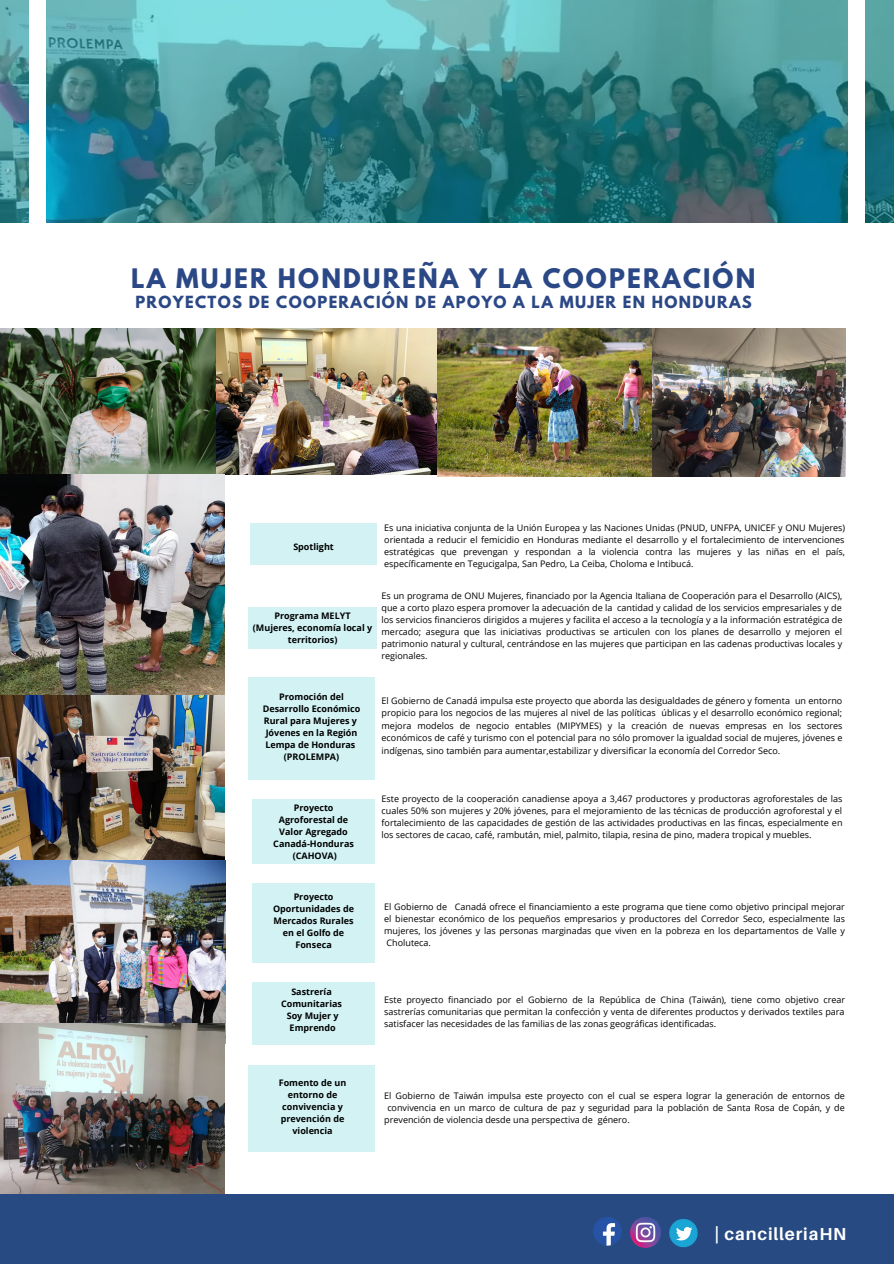
<style>
.page{position:relative;width:894px;height:1264px;background:#fff}
.page>*{position:absolute;margin:0;border:0;box-sizing:border-box;transform-origin:0 0}
.t1{font:700 23.85px "League Spartan";letter-spacing:.09em;color:#2b4886}
.t2{font:700 17.4px "Aileron";letter-spacing:.05em;color:#fff}
.t3{font:700 14.85px "League Spartan";letter-spacing:.09em;color:#2b4886}
.t4{font:9px/12px "Open Sans";color:#000;text-align:justify}
.t5{font:700 9px/12px "Open Sans";color:#000;text-align:center}
</style>
<div class="page">
<img style="left:0;top:0;width:893px;height:223px">
<div style="left:29px;top:0;width:17px;height:244px;background:#fff"></div>
<div style="left:848px;top:0;width:16px;height:244px;background:#fff"></div>
<div style="left:0;top:1193px;width:893px;height:70px;background:#274a82"></div>
<img style="left:662px;top:1193px;width:80px;height:55px">
<img style="left:585px;top:1193px;width:77px;height:55px">
<img style="left:585px;top:1212px;width:61px;height:36px">
<img style="left:0;top:329px;width:216px;height:145px">
<img style="left:216px;top:329px;width:221px;height:145px">
<img style="left:0;top:474px;width:225px;height:569px">
<img style="left:437px;top:328px;width:215px;height:148px">
<img style="left:0;top:1023px;width:224px;height:170px">
<div style="left:250px;top:523px;width:127px;height:41px;background:#d2f2f4"></div>
<div style="left:248px;top:1064px;width:127px;height:87px;background:#d2f2f4"></div>
<div style="left:252px;top:981px;width:123px;height:63px;background:#d2f2f4"></div>
<div style="left:252px;top:883px;width:123px;height:79px;background:#d2f2f4"></div>
<div style="left:252px;top:799px;width:123px;height:65px;background:#d2f2f4"></div>
<div style="left:248px;top:677px;width:127px;height:102px;background:#d2f2f4"></div>
<div style="left:248px;top:607px;width:129px;height:42px;background:#d2f2f4"></div>
<img style="left:652px;top:328px;width:193px;height:148px">
<p class="t1" style="left:131px;top:266px;width:625px">LA MUJER HONDUREÑA Y LA COOPERACIÓN</p>
<p class="t3" style="left:135px;top:294px;width:618px">PROYECTOS DE COOPERACIÓN DE APOYO A LA MUJER EN HONDURAS</p>
<p class="t5" style="left:293px;top:540px;width:42px">Spotlight</p>
<p class="t5" style="left:274px;top:609px;width:77px">Programa MELYT</p>
<p class="t5" style="left:253px;top:621px;width:121px">(Mujeres, economía local y territorios)</p>
<p class="t5" style="left:263px;top:690px;width:99px">Promoción del<br>Desarrollo Económico<br>Rural para Mujeres y</p>
<p class="t5" style="left:265px;top:726px;width:94px;text-align:left">Jóvenes en la Región<br>Lempa de Honduras</p>
<p class="t5" style="left:284px;top:750px;width:57px">(PROLEMPA)</p>
<p class="t5" style="left:293px;top:801px;width:41px">Proyecto</p>
<p class="t5" style="left:279px;top:813px;width:71px">Agroforestal de</p>
<p class="t5" style="left:279px;top:825px;width:70px">Valor Agregado</p>
<p class="t5" style="left:273px;top:837px;width:82px">Canadá-Honduras</p>
<p class="t5" style="left:292px;top:849px;width:46px">(CAHOVA)</p>
<p class="t4" style="left:384px;top:522px;width:462px">Es una iniciativa conjunta de la Unión Europea y las Naciones Unidas (PNUD, UNFPA, UNICEF y ONU Mujeres) orientada a reducir el femicidio en Honduras mediante el desarrollo y el fortalecimiento de intervenciones estratégicas que prevengan y respondan a la violencia contra las mujeres y las niñas en el país, específicamente en Tegucigalpa, San Pedro, La Ceiba, Choloma e Intibucá.</p>
<p class="t4" style="left:381px;top:589px;width:462px">Es un programa de ONU Mujeres, financiado por la Agencia Italiana de Cooperación para el Desarrollo (AICS), que a corto plazo espera promover la adecuación de la cantidad y calidad de los servicios empresariales y de los servicios financieros dirigidos a mujeres y facilita el acceso a la tecnología y a la información estratégica de mercado; asegura que las iniciativas productivas se articulen con los planes de desarrollo y mejoren el patrimonio natural y cultural, centrándose en las mujeres que participan en las cadenas productivas locales y regionales.</p>
<p class="t4" style="left:381px;top:694px;width:462px;line-height:12.5px">El Gobierno de Canadá impulsa este proyecto que aborda las desigualdades de género y fomenta un entorno propicio para los negocios de las mujeres al nivel de las políticas úblicas y el desarrollo económico regional; mejora modelos de negocio entables (MIPYMES) y la creación de nuevas empresas en los sectores económicos de café y turismo con el potencial para no sólo promover la igualdad social de mujeres, jóvenes e indígenas, sino también para aumentar,estabilizar y diversificar la economía del Corredor Seco.</p>
<p class="t4" style="left:381px;top:792px;width:462px">Este proyecto de la cooperación canadiense apoya a 3,467 productores y productoras agroforestales de las cuales 50% son mujeres y 20% jóvenes, para el mejoramiento de las técnicas de producción agroforestal y el fortalecimiento de las capacidades de gestión de las actividades productivas en las fincas, especialmente en los sectores de cacao, café, rambután, miel, palmito, tilapia, resina de pino, madera tropical y muebles.</p>
<p class="t5" style="left:273px;top:890px;width:82px">Proyecto<br>Oportunidades de<br>Mercados Rurales en el Golfo de<br>Fonseca</p>
<p class="t4" style="left:384px;top:900px;width:462px">El Gobierno de Canadá ofrece el financiamiento a este programa que tiene como objetivo principal mejorar el bienestar económico de los pequeños empresarios y productores del Corredor Seco, especialmente las mujeres, los jóvenes y las personas marginadas que viven en la pobreza en los departamentos de Valle y Choluteca.</p>
<p class="t5" style="left:291px;top:985px;width:42px">Sastrería</p>
<p class="t5" style="left:281px;top:997px;width:62px">Comunitarias</p>
<p class="t5" style="left:286px;top:1009px;width:53px">Soy Mujer y</p>
<p class="t5" style="left:289px;top:1021px;width:48px">Emprendo</p>
<p class="t4" style="left:384px;top:993px;width:462px">Este proyecto financiado por el Gobierno de la República de China (Taiwán), tiene como objetivo crear sastrerías comunitarias que permitan la confección y venta de diferentes productos y derivados textiles para satisfacer las necesidades de las familias de las zonas geográficas identificadas.</p>
<p class="t5" style="left:279px;top:1076px;width:69px">Fomento de un</p>
<p class="t5" style="left:288px;top:1088px;width:51px">entorno de</p>
<p class="t5" style="left:282px;top:1100px;width:62px">convivencia y</p>
<p class="t5" style="left:280px;top:1112px;width:65px">prevención de</p>
<p class="t5" style="left:292px;top:1124px;width:42px">violencia</p>
<p class="t4" style="left:384px;top:1089px;width:462px">El Gobierno de Taiwán impulsa este proyecto con el cual se espera lograr la generación de entornos de</p>
<p class="t4" style="left:387px;top:1101px;width:459px">convivencia en un marco de cultura de paz y seguridad para la población de Santa Rosa de Copán, y de</p>
<p class="t4" style="left:384px;top:1113px;width:247px">prevención de violencia desde una perspectiva de género.</p>
<p class="t2" style="left:714px;top:1223px;width:133px">| cancilleriaHN</p>
</div>
